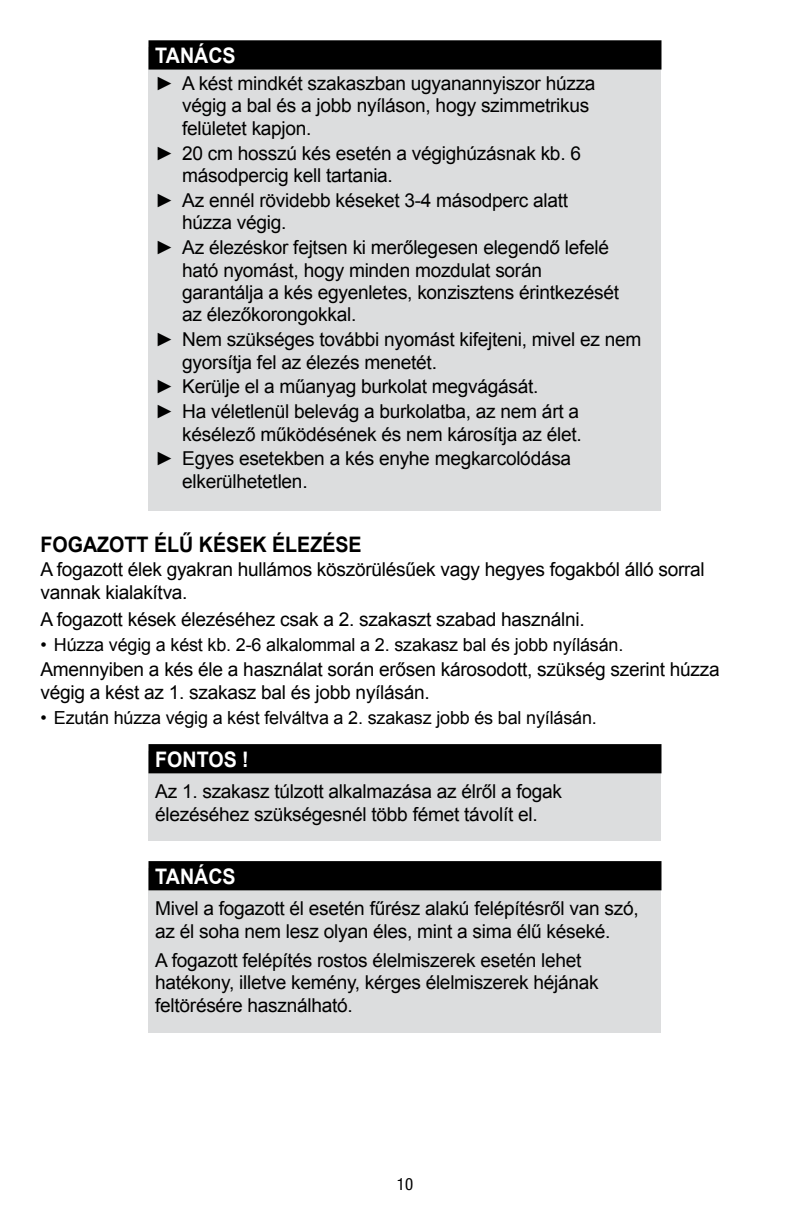
<style>
.page{position:relative;width:810px;height:1215px;background:#fff}
.page>*{position:absolute;margin:0;border:0;box-sizing:border-box;transform-origin:0 0}
.t1{font:700 21.38px "Arial";color:#000;scale:.92 1}
.t2{font:700 21.38px "Arial";color:#fff;scale:.92 1}
.t3{font:19.12px/22.5px "Arial";letter-spacing:-.015em;color:#000}
.t4{font:18px "Arial";letter-spacing:-.01em;color:#000}
.t5{font:condensed 16.88px "Helvetica Neue LT Std";color:#000}
</style>
<div class="page">
<div style="left:148px;top:47px;width:514px;height:463px;background:#dcddde"></div>
<div style="left:148px;top:40px;width:514px;height:30px;background:#000"></div>
<div style="left:148px;top:868px;width:514px;height:165px;background:#dcddde"></div>
<div style="left:148px;top:861px;width:514px;height:29px;background:#000"></div>
<div style="left:148px;top:751px;width:514px;height:90px;background:#dcddde"></div>
<div style="left:148px;top:744px;width:514px;height:29px;background:#000"></div>
<p class="t2" style="left:155px;top:41px;width:16px">TANÁCS</p>
<p class="t3" style="left:182px;top:72px;width:415px;text-indent:-27px">► A kést mindkét szakaszban ugyanannyiszor húzza végig a bal és a jobb nyíláson, hogy szimmetrikus felületet kapjon.</p>
<p class="t3" style="left:182px;top:142px;width:400px;text-indent:-27px">► 20 cm hosszú kés esetén a végighúzásnak kb. 6 másodpercig kell tartania.</p>
<p class="t3" style="left:182px;top:189px;width:388px;text-indent:-27px">► Az ennél rövidebb késeket 3-4 másodperc alatt húzza végig.</p>
<p class="t3" style="left:182px;top:236px;width:438px;text-indent:-27px">► Az élezéskor fejtsen ki merőlegesen elegendő lefelé ható nyomást, hogy minden mozdulat során garantálja a kés egyenletes, konzisztens érintkezését az élezőkorongokkal.</p>
<p class="t3" style="left:182px;top:328px;width:461px;text-indent:-27px">► Nem szükséges további nyomást kifejteni, mivel ez nem gyorsítja fel az élezés menetét.</p>
<p class="t3" style="left:155px;top:375px;width:425px;line-height:24.8px">► Kerülje el a műanyag burkolat megvágását.<br>► Ha véletlenül belevág a burkolatba, az nem árt a</p>
<p class="t3" style="left:155px;top:422px;width:428px;line-height:24.8px;text-indent:27px">késélező működésének és nem károsítja az élet. ► Egyes esetekben a kés enyhe megkarcolódása</p>
<p class="t3" style="left:182px;top:470px;width:127px">elkerülhetetlen.</p>
<p class="t1" style="left:40px;top:530px;width:348px">Fogazott élű kések élezése</p>
<p class="t3" style="left:40px;top:558px;width:666px">A fogazott élek gyakran hullámos köszörülésűek vagy hegyes fogakból álló sorral vannak kialakítva.</p>
<p class="t3" style="left:40px;top:608px;width:546px">A fogazott kések élezéséhez csak a 2. szakaszt szabad használni.</p>
<p class="t4" style="left:40px;top:632px;width:584px">• Húzza végig a kést kb. 2-6 alkalommal a 2. szakasz bal és jobb nyílásán.</p>
<p class="t3" style="left:40px;top:659px;width:681px">Amennyiben a kés éle a használat során erősen károsodott, szükség szerint húzza végig a kést az 1. szakasz bal és jobb nyílásán.</p>
<p class="t4" style="left:40px;top:706px;width:558px">• Ezután húzza végig a kést felváltva a 2. szakasz jobb és bal nyílásán.</p>
<p class="t2" style="left:155px;top:745px;width:16px">FONTOS</p>
<p class="t2" style="left:242px;top:745px;width:9px">!</p>
<p class="t3" style="left:155px;top:780px;width:408px">Az 1. szakasz túlzott alkalmazása az élről a fogak élezéséhez szükségesnél több fémet távolít el.</p>
<p class="t2" style="left:155px;top:862px;width:16px">TANÁCS</p>
<p class="t3" style="left:155px;top:897px;width:485px">Mivel a fogazott él esetén fűrész alakú felépítésről van szó, az él soha nem lesz olyan éles, mint a sima élű késeké.</p>
<p class="t3" style="left:155px;top:949px;width:445px">A fogazott felépítés rostos élelmiszerek esetén lehet hatékony, illetve kemény, kérges élelmiszerek héjának feltörésére használható.</p>
<p class="t5" style="left:397px;top:1174px;width:18px">10</p>
</div>
